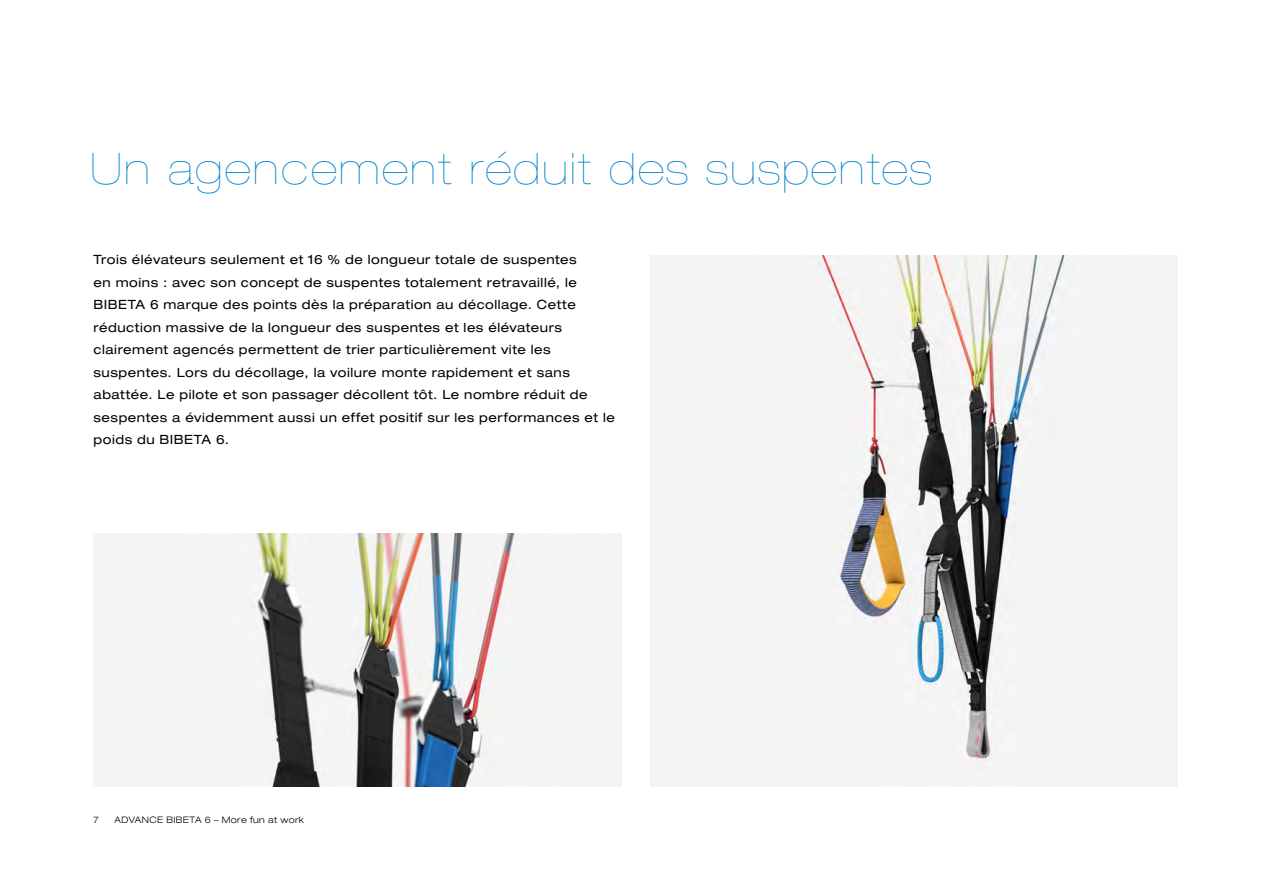
<style>
.page{position:relative;width:1263px;height:893px;background:#fff}
.page>*{position:absolute;margin:0;border:0;box-sizing:border-box;transform-origin:0 0}
.head_1_DE{font:200 expanded 43.5px "Helvetica Neue LT Pro";letter-spacing:.05em;color:#0081c9}
.text_1{font:expanded 12.75px/22.5px "Helvetica Neue LT Pro";letter-spacing:.04em;color:#000}
.t1{font:300 expanded 9px "Helvetica Neue LT Pro";letter-spacing:.04em;color:#000}
</style>
<div class="page">
<img style="left:650px;top:255px;width:528px;height:532px">
<img style="left:94px;top:534px;width:527px;height:253px">
<p class="head_1_DE" style="left:91px;top:143px;width:842px">Un agencement réduit des suspentes</p>
<p class="text_1" style="left:94px;top:248px;width:523px">Trois élévateurs seulement et 16 % de longueur totale de suspentes<br>en moins : avec son concept de suspentes totalement retravaillé, le BIBETA 6 marque des points dès la préparation au décollage. Cette réduction massive de la longueur des suspentes et les élévateurs clairement agencés permettent de trier particulièrement vite les suspentes. Lors du décollage, la voilure monte rapidement et sans abattée. Le pilote et son passager décollent tôt. Le nombre réduit de sespentes a évidemment aussi un effet positif sur les performances et le poids du BIBETA 6.</p>
<p class="t1" style="left:94px;top:814px;width:7px">7</p>
<p class="t1" style="left:115px;top:814px;width:191px">ADVANCE BIBETA 6 – More fun at work</p>
</div>
